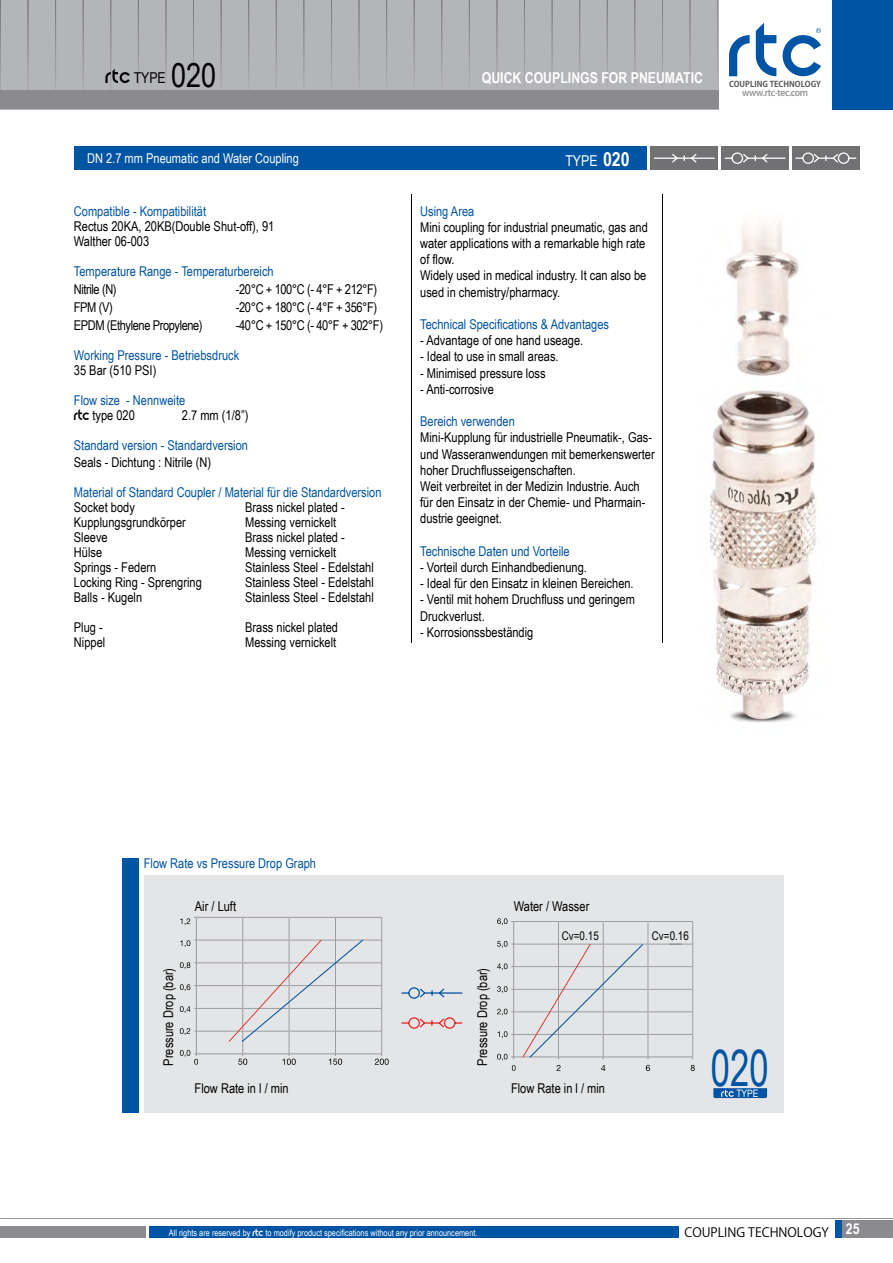
<style>
.page{position:relative;width:893px;height:1263px;background:#fff}
.page>*{position:absolute;margin:0;border:0;box-sizing:border-box;transform-origin:0 0}
.t1{font:50.1px "Arial Narrow";color:#0054a4;scale:.84 1}
.t2{font:700 15px "Arial Narrow";color:#fff}
.t3{font:15px "Arial Narrow";color:#fff}
.t4{font:15px "Arial Narrow";color:#000}
.t5{font:13.5px/16.2px "Arial Narrow";color:#000}
.t6{font:13.5px/15px "Arial Narrow";color:#0054a4}
.t7{font:13.5px "Arial Narrow";letter-spacing:-.03em;color:#000}
.t8{font:13.5px "Arial Narrow";color:#fff}
.t9{font:12.75px "Koz Go Pr 6 N";color:#000}
.t10{font:12px "Arial Narrow";color:#000}
.t11{font:10.35px "Arial Narrow";color:#fff}
.t12{font:500 9.15px "Koz Go Pr 6 N";letter-spacing:-.04em;color:#8b8a8e}
.t13{font:9px "Arial Narrow";color:#fff}
.t14{font:700 8.1px "Koz Go Pr 6 N";color:#58595b}
.s1{font-size:33px}
.s2{font-weight:700;font-size:19.5px}
.s3{font-family:"Abode";font-size:15px;color:#000}
.s4{color:#000}
.s5{font-family:"Abode";font-size:10.5px}
</style>
<div class="page">
<div style="left:843px;top:1220px;width:50px;height:17px;background:#8b8a8e"></div>
<div style="left:0;top:1226px;width:146px;height:11px;background:#8b8a8e"></div>
<div style="left:149px;top:1226px;width:529px;height:11px;background:#0054a4"></div>
<div style="left:835px;top:1220px;width:7px;height:17px;background:#0054a4"></div>
<hr style="left:0;top:1218px;width:893px;height:1px;background:#97979b">
<img style="left:710px;top:223px;width:107px;height:500px">
<hr style="left:411px;top:194px;width:1px;height:448px;background:#000">
<hr style="left:662px;top:194px;width:1px;height:448px;background:#000">
<div style="left:792px;top:146px;width:68px;height:24px;background:#717073"></div>
<div style="left:651px;top:146px;width:67px;height:24px;background:#717073"></div>
<svg style="left:653px;top:153px;width:62px;height:10px"></svg>
<div style="left:721px;top:146px;width:68px;height:24px;background:#717073"></div>
<svg style="left:724px;top:152px;width:62px;height:12px"></svg>
<svg style="left:795px;top:152px;width:62px;height:12px"></svg>
<div style="left:74px;top:146px;width:572px;height:24px;background:#0054a4"></div>
<div style="left:144px;top:876px;width:640px;height:237px;background:#e4e5e6"></div>
<div style="left:122px;top:858px;width:16px;height:255px;background:#0054a4"></div>
<svg style="left:713px;top:1088px;width:54px;height:10px"></svg>
<svg style="left:401px;top:987px;width:62px;height:12px"></svg>
<svg style="left:401px;top:1017px;width:62px;height:12px"></svg>
<svg style="left:497px;top:918px;width:198px;height:153px"></svg>
<svg style="left:180px;top:917px;width:209px;height:148px"></svg>
<div style="left:690px;top:0;width:28px;height:91px;background:#b4b5b8"></div>
<div style="left:0;top:0;width:690px;height:91px;background:#b4b5b8"></div>
<div style="left:0;top:91px;width:718px;height:18px;background:#8b8a8e"></div>
<svg style="left:105px;top:69px;width:25px;height:15px"></svg>
<div style="left:833px;top:0;width:60px;height:109px;background:#0054a4"></div>
<svg style="left:729px;top:35px;width:21px;height:41px"></svg>
<svg style="left:756px;top:23px;width:65px;height:54px"></svg>
<p class="t4" style="left:134px;top:69px;width:84px">TYPE <span class="s1">020</span></p>
<p class="t2" style="left:482px;top:69px;width:223px">QUICK COUPLINGS FOR PNEUMATIC</p>
<p class="t8" style="left:87px;top:151px;width:213px">DN 2.7 mm Pneumatic and Water Coupling</p>
<p class="t3" style="left:565px;top:152px;width:66px">TYPE <span class="s2">020</span></p>
<p class="t6" style="left:74px;top:203px;width:134px">Compatible - Kompatibilität</p>
<p class="t5" style="left:74px;top:218px;width:202px;line-height:15px">Rectus 20KA, 20KB(Double Shut-off), 91<br>Walther 06-003</p>
<p class="t6" style="left:74px;top:263px;width:201px">Temperature Range - Temperaturbereich</p>
<p class="t7" style="left:74px;top:281px;width:44px">Nitrile (N)</p>
<p class="t5" style="left:236px;top:281px;width:143px">-20°C + 100°C (- 4°F + 212°F)</p>
<p class="t5" style="left:74px;top:299px;width:40px">FPM (V)</p>
<p class="t5" style="left:236px;top:299px;width:143px">-20°C + 180°C (- 4°F + 356°F)</p>
<p class="t7" style="left:74px;top:318px;width:130px">EPDM (Ethylene Propylene)</p>
<p class="t7" style="left:236px;top:318px;width:149px">-40°C + 150°C (- 40°F + 302°F)</p>
<p class="t6" style="left:74px;top:348px;width:167px">Working Pressure - Betriebsdruck</p>
<p class="t5" style="left:74px;top:363px;width:84px">35 Bar (510 PSI)</p>
<p class="t6" style="left:74px;top:393px;width:113px">Flow size - Nennweite <span class="s3">rtc</span> <span class="s4">type 020</span></p>
<p class="t5" style="left:182px;top:408px;width:68px">2.7 mm (1/8”)</p>
<p class="t6" style="left:74px;top:438px;width:176px">Standard version - Standardversion</p>
<p class="t5" style="left:74px;top:454px;width:139px">Seals - Dichtung : Nitrile (N)</p>
<p class="t6" style="left:74px;top:484px;width:309px">Material of Standard Coupler / Material für die Standardversion</p>
<p class="t5" style="left:74px;top:499px;width:62px">Socket body</p>
<p class="t5" style="left:245px;top:499px;width:101px">Brass nickel plated -</p>
<p class="t5" style="left:74px;top:514px;width:113px">Kupplungsgrundkörper</p>
<p class="t5" style="left:245px;top:514px;width:93px">Messing vernickelt</p>
<p class="t5" style="left:74px;top:529px;width:35px">Sleeve</p>
<p class="t5" style="left:245px;top:529px;width:101px">Brass nickel plated -</p>
<p class="t5" style="left:74px;top:544px;width:30px">Hülse</p>
<p class="t5" style="left:245px;top:544px;width:93px">Messing vernickelt</p>
<p class="t5" style="left:74px;top:559px;width:84px">Springs - Federn</p>
<p class="t5" style="left:245px;top:559px;width:130px">Stainless Steel - Edelstahl</p>
<p class="t5" style="left:74px;top:574px;width:129px">Locking Ring - Sprengring</p>
<p class="t5" style="left:245px;top:574px;width:130px">Stainless Steel - Edelstahl</p>
<p class="t5" style="left:74px;top:589px;width:70px">Balls - Kugeln</p>
<p class="t5" style="left:245px;top:589px;width:130px">Stainless Steel - Edelstahl</p>
<p class="t5" style="left:74px;top:619px;width:30px">Plug -</p>
<p class="t5" style="left:245px;top:619px;width:94px">Brass nickel plated</p>
<p class="t5" style="left:74px;top:634px;width:33px">Nippel</p>
<p class="t5" style="left:245px;top:634px;width:93px">Messing vernickelt</p>
<p class="t6" style="left:420px;top:203px;width:56px">Using Area</p>
<p class="t5" style="left:420px;top:219px;width:229px">Mini coupling for industrial pneumatic, gas and water applications with a remarkable high rate of flow.<br>Widely used in medical industry. It can also be used in chemistry/pharmacy.</p>
<p class="t6" style="left:420px;top:317px;width:190px">Technical Specifications &amp; Advantages</p>
<p class="t5" style="left:420px;top:332px;width:165px">- Advantage of one hand useage.</p>
<p class="t5" style="left:420px;top:348px;width:140px">- Ideal to use in small areas.</p>
<p class="t5" style="left:420px;top:365px;width:127px">- Minimised pressure loss</p>
<p class="t5" style="left:420px;top:381px;width:75px">- Anti-corrosive</p>
<p class="t6" style="left:420px;top:414px;width:96px">Bereich verwenden</p>
<p class="t5" style="left:420px;top:429px;width:236px">Mini-Kupplung für industrielle Pneumatik-, Gas&shy;und Wasseranwendungen mit bemerkenswerter hoher Druchflusseigenschaften.<br>Weit verbreitet in der Medizin Industrie. Auch für den Einsatz in der Chemie- und Pharmain&shy;dustrie geeignet.</p>
<p class="t6" style="left:420px;top:543px;width:151px">Technische Daten und Vorteile</p>
<p class="t5" style="left:420px;top:559px;width:168px">- Vorteil durch Einhandbedienung.</p>
<p class="t5" style="left:420px;top:575px;width:215px">- Ideal für den Einsatz in kleinen Bereichen.</p>
<p class="t5" style="left:420px;top:591px;width:216px">- Ventil mit hohem Druchfluss und geringem<br>Druckverlust.</p>
<p class="t5" style="left:420px;top:624px;width:115px">- Korrosionssbeständig</p>
<p class="t14" style="left:729px;top:79px;width:94px">COUPLING TECHNOLOGY</p>
<p class="t12" style="left:742px;top:88px;width:68px">www.rtc-tec.com</p>
<p class="t6" style="left:144px;top:856px;width:174px">Flow Rate vs Pressure Drop Graph</p>
<p class="t5" style="left:160px;top:1066px;width:99px;rotate:-90deg">Pressure Drop (bar)</p>
<p class="t5" style="left:195px;top:898px;width:43px">Air / Luft</p>
<p class="t5" style="left:514px;top:898px;width:77px">Water / Wasser</p>
<p class="t10" style="left:562px;top:929px;width:38px">Cv=0.15</p>
<p class="t10" style="left:652px;top:929px;width:38px">Cv=0.16</p>
<p class="t5" style="left:195px;top:1080px;width:96px">Flow Rate in l / min</p>
<p class="t5" style="left:474px;top:1066px;width:99px;rotate:-90deg">Pressure Drop (bar)</p>
<p class="t5" style="left:511px;top:1080px;width:96px">Flow Rate in l / min</p>
<h1 class="t1" style="left:711px;top:1040px;width:70px">020</h1>
<p class="t11" style="left:736px;top:1087px;width:24px">TYPE</p>
<p class="t13" style="left:169px;top:1227px;width:310px">All rights are reserved by <span class="s5">rtc</span> to modify product specifications without any prior announcement.</p>
<p class="t9" style="left:684px;top:1225px;width:146px">COUPLING TECHNOLOGY</p>
<p class="t2" style="left:846px;top:1220px;width:15px">25</p>
</div>
